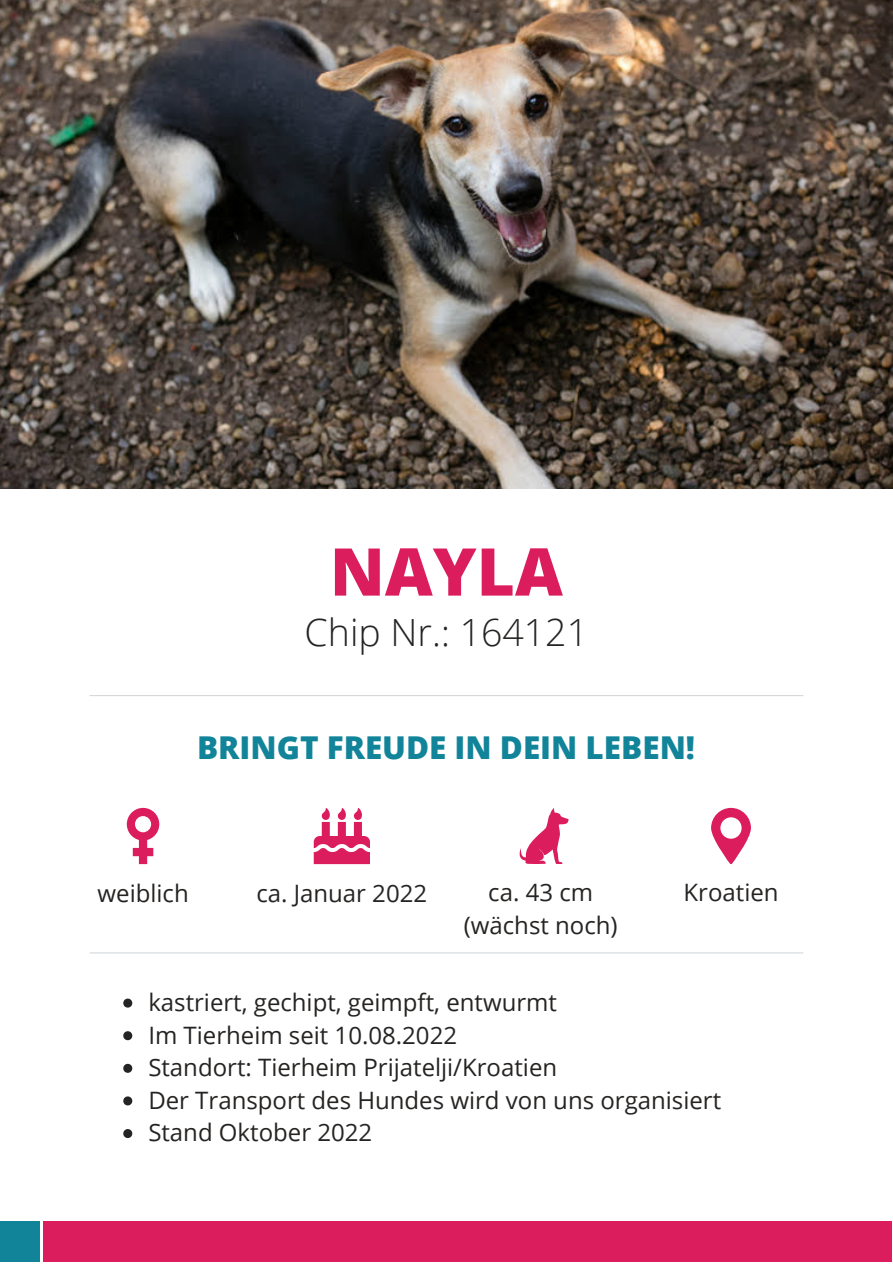
<style>
.page{position:relative;width:893px;height:1264px;background:#fff}
.page>*{position:absolute;margin:0;border:0;box-sizing:border-box;transform-origin:0 0}
.t1{font:800 66px "Open Sans";color:#db1d5d}
.t2{font:300 37.5px "Open Sans";color:#262422}
.t3{font:800 31.5px "Open Sans";color:#128499}
.t4{font:24px/32.5px "Open Sans";color:#262422;text-align:center}
</style>
<div class="page">
<svg style="left:127px;top:807px;width:32px;height:57px"></svg>
<img style="left:0;top:0;width:892px;height:489px">
<div style="left:43px;top:1221px;width:849px;height:41px;background:#db1d5d"></div>
<div style="left:0;top:1221px;width:39px;height:41px;background:#128499"></div>
<hr style="left:90px;top:695px;width:712px;height:1px;background:#d5d9dc">
<svg style="left:314px;top:808px;width:56px;height:56px"></svg>
<svg style="left:519px;top:808px;width:50px;height:56px"></svg>
<svg style="left:711px;top:807px;width:39px;height:57px"></svg>
<hr style="left:90px;top:952px;width:712px;height:1px;background:#d5d9dc">
<svg style="left:123px;top:998px;width:9px;height:9px"></svg>
<svg style="left:123px;top:1031px;width:9px;height:9px"></svg>
<svg style="left:123px;top:1063px;width:9px;height:9px"></svg>
<svg style="left:123px;top:1096px;width:9px;height:9px"></svg>
<svg style="left:123px;top:1129px;width:9px;height:8px"></svg>
<h1 class="t1" style="left:330px;top:525px;width:234px">NAYLA</h1>
<h2 class="t2" style="left:304px;top:606px;width:285px">Chip Nr.: 164121</h2>
<h3 class="t3" style="left:197px;top:725px;width:499px">BRINGT FREUDE IN DEIN LEBEN!</h3>
<p class="t4" style="left:98px;top:875px;width:93px">weiblich</p>
<p class="t4" style="left:256px;top:875px;width:172px">ca. Januar 2022</p>
<p class="t4" style="left:463px;top:875px;width:155px">ca. 43 cm (wächst noch)</p>
<p class="t4" style="left:683px;top:875px;width:96px">Kroatien</p>
<p class="t4" style="left:148px;top:985px;width:574px;text-align:left">kastriert, gechipt, geimpft, entwurmt<br>Im Tierheim seit 10.08.2022<br>Standort: Tierheim Prijatelji/Kroatien<br>Der Transport des Hundes wird von uns organisiert Stand Oktober 2022</p>
</div>
